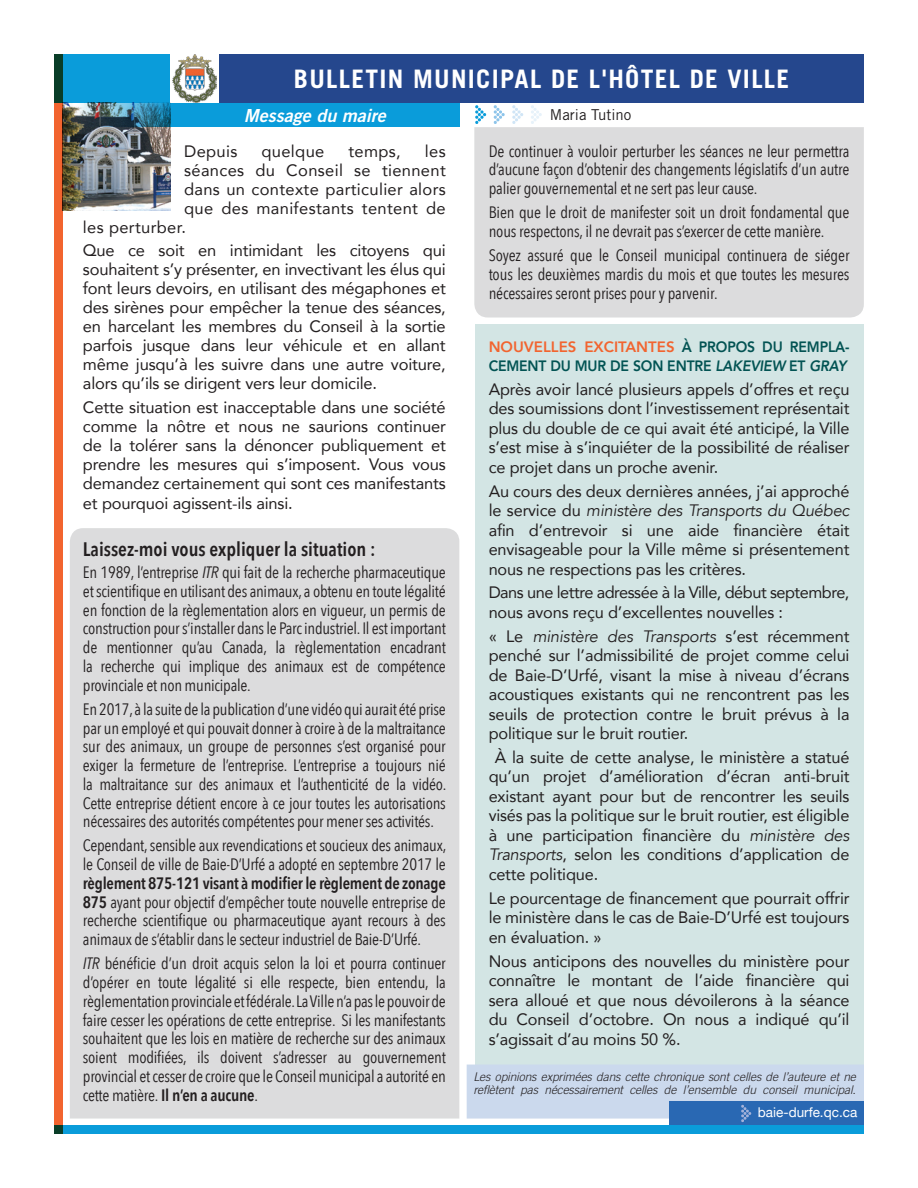
<style>
.page{position:relative;width:918px;height:1188px;background:#fff}
.page>*{position:absolute;margin:0;border:0;box-sizing:border-box;transform-origin:0 0}
.t1{font:700 25.5px "Trade Gothic";letter-spacing:.05em;color:#fff}
.Body{font:600 19.5px "Avenir Next Condensed";color:#231f20}
.Body-2{font:italic 18px "Trade Gothic Bold Two";color:#fff}
.Body-3{font:16.5px/18.8px "Avenir Next Condensed";letter-spacing:-.015em;color:#231f20;text-align:justify}
.Body-4{font:16.5px/19.5px "Avenir";letter-spacing:-.01em;color:#231f20;text-align:justify}
.Body-5{font:16.5px "Avenir";letter-spacing:.02em;color:#231f20}
.Body-6{font:16.5px/19.5px "Avenir";letter-spacing:-.03em;color:#231f20}
.Body-7{font:800 15px/19px "Avenir";letter-spacing:-.01em;color:#025353;scale:.93 1}
.Body-8{font:15px "Trade Gothic";color:#231f20}
.Body-9{font:13.5px "Helvetica Neue";color:#fff}
.Body-10{font:italic 300 12px/13.5px "Trade Gothic";letter-spacing:-.01em;color:#231f20}
.s1{font-style:italic}
.s2{font-weight:600}
.s3{color:#f2642f}
</style>
<div class="page">
<div style="left:54px;top:1125px;width:810px;height:9px;background:#0a9cda"></div>
<div style="left:219px;top:54px;width:645px;height:49px;background:#25478d"></div>
<div style="left:54px;top:54px;width:117px;height:49px;background:#0a9cda"></div>
<div style="left:54px;top:54px;width:9px;height:1080px;background:#f2642f"></div>
<img style="left:173px;top:54px;width:43px;height:48px">
<div style="left:70px;top:528px;width:389px;height:591px;background:#dcdcdd"></div>
<div style="left:475px;top:324px;width:389px;height:747px;background:#d3e5e4"></div>
<div style="left:467px;top:1065px;width:397px;height:54px;background:#cbd9ed"></div>
<div style="left:474px;top:127px;width:390px;height:191px;background:#dcdcdd"></div>
<div style="left:63px;top:103px;width:396px;height:24px;background:#0a9cda"></div>
<svg style="left:475px;top:105px;width:11px;height:19px"></svg>
<svg style="left:494px;top:105px;width:11px;height:19px"></svg>
<svg style="left:512px;top:105px;width:11px;height:19px"></svg>
<svg style="left:531px;top:105px;width:11px;height:19px"></svg>
<img style="left:63px;top:103px;width:108px;height:108px">
<div style="left:669px;top:1102px;width:195px;height:23px;background:#2968b3"></div>
<svg style="left:741px;top:1105px;width:10px;height:17px"></svg>
<h1 class="t1" style="left:294px;top:63px;width:497px">BULLETIN MUNICIPAL DE L'HÔTEL DE VILLE</h1>
<p class="Body-2" style="left:244px;top:104px;width:143px">Message du maire</p>
<p class="Body-8" style="left:550px;top:106px;width:83px">Maria Tutino</p>
<p class="Body-4" style="left:184px;top:141px;width:55px">Depuis</p>
<p class="Body-5" style="left:262px;top:138px;width:64px">quelque</p>
<p class="Body-4" style="left:348px;top:141px;width:54px">temps,</p>
<p class="Body-4" style="left:425px;top:141px;width:22px">les</p>
<p class="Body-5" style="left:184px;top:157px;width:263px">séances du Conseil se tiennent</p>
<p class="Body-5" style="left:184px;top:176px;width:263px">dans un contexte particulier alors</p>
<p class="Body-5" style="left:184px;top:195px;width:263px">que des manifestants tentent de</p>
<p class="Body-5" style="left:83px;top:214px;width:105px">les perturber.</p>
<p class="Body-4" style="left:83px;top:240px;width:364px;line-height:19px">Que ce soit en intimidant les citoyens qui souhaitent s’y présenter, en invectivant les élus qui font leurs devoirs, en utilisant des mégaphones et des sirènes pour empêcher la tenue des séances, en harcelant les membres du Conseil à la sortie parfois jusque dans leur véhicule et en allant même jusqu’à les suivre dans une autre voiture, alors qu’ils se dirigent vers leur domicile.</p>
<p class="Body-4" style="left:83px;top:397px;width:364px">Cette situation est inacceptable dans une société comme la nôtre et nous ne saurions continuer de la tolérer sans la dénoncer publiquement et prendre les mesures qui s’imposent. Vous vous demandez certainement qui sont ces manifestants et pourquoi agissent-ils ainsi.</p>
<p class="Body" style="left:83px;top:533px;width:294px">Laissez-moi vous expliquer la situation :</p>
<p class="Body-3" style="left:83px;top:562px;width:364px">En 1989, l’entreprise <span class="s1">ITR</span> qui fait de la recherche pharmaceutique et scientifique en utilisant des animaux, a obtenu en toute légalité en fonction de la règlementation alors en vigueur, un permis de construction pour s’installer dans le Parc industriel. Il est important de mentionner qu’au Canada, la règlementation encadrant la recherche qui implique des animaux est de compétence provinciale et non municipale.</p>
<p class="Body-3" style="left:83px;top:699px;width:365px">En 2017, à la suite de la publication d’une vidéo qui aurait été prise par un employé et qui pouvait donner à croire à de la maltraitance sur des animaux, un groupe de personnes s’est organisé pour exiger la fermeture de l’entreprise. L’entreprise a toujours nié la maltraitance sur des animaux et l’authenticité de la vidéo.<br>Cette entreprise détient encore à ce jour toutes les autorisations nécessaires des autorités compétentes pour mener ses activités.</p>
<p class="Body-3" style="left:83px;top:836px;width:365px">Cependant, sensible aux revendications et soucieux des animaux, le Conseil de ville de Baie-D’Urfé a adopté en septembre 2017 le <span class="s2">règlement 875-121 visant à modifier le règlement de zonage 875</span> ayant pour objectif d’empêcher toute nouvelle entreprise de recherche scientifique ou pharmaceutique ayant recours à des animaux de s’établir dans le secteur industriel de Baie-D’Urfé.</p>
<p class="Body-3" style="left:83px;top:953px;width:364px"><span class="s1">ITR</span> bénéficie d’un droit acquis selon la loi et pourra continuer d’opérer en toute légalité si elle respecte, bien entendu, la règlementation provinciale et fédérale. La Ville n’a pas le pouvoir de faire cesser les opérations de cette entreprise. Si les manifestants souhaitent que les lois en matière de recherche sur des animaux soient modifiées, ils doivent s’adresser au gouvernement provincial et cesser de croire que le Conseil municipal a autorité en cette matière. <span class="s2">Il n’en a aucune</span>.</p>
<p class="Body-3" style="left:489px;top:141px;width:362px">De continuer à vouloir perturber les séances ne leur permettra d’aucune façon d’obtenir des changements législatifs d’un autre palier gouvernemental et ne sert pas leur cause.</p>
<p class="Body-3" style="left:489px;top:202px;width:362px">Bien que le droit de manifester soit un droit fondamental que nous respectons, il ne devrait pas s’exercer de cette manière.</p>
<p class="Body-3" style="left:489px;top:245px;width:362px">Soyez assuré que le Conseil municipal continuera de siéger tous les deuxièmes mardis du mois et que toutes les mesures nécessaires seront prises pour y parvenir.</p>
<p class="Body-7" style="left:489px;top:337px;width:389px"><span class="s3">NOUVELLES EXCITANTES</span> À PROPOS DU REMPLA-<br>CEMENT DU MUR DE SON ENTRE <span class="s1">LAKEVIEW</span> ET <span class="s1">GRAY</span></p>
<p class="Body-4" style="left:489px;top:379px;width:362px">Après avoir lancé plusieurs appels d’offres et reçu des soumissions dont l’investissement représentait plus du double de ce qui avait été anticipé, la Ville s’est mise à s’inquiéter de la possibilité de réaliser ce projet dans un proche avenir.</p>
<p class="Body-4" style="left:489px;top:481px;width:362px">Au cours des deux dernières années, j’ai approché le service du <span class="s1">ministère des Transports du Québec </span>afin d’entrevoir si une aide financière était envisageable pour la Ville même si présentement nous ne respections pas les critères.</p>
<p class="Body-6" style="left:489px;top:582px;width:362px">Dans une lettre adressée à la Ville, début septembre, nous avons reçu d’excellentes nouvelles :</p>
<p class="Body-4" style="left:489px;top:626px;width:362px">« Le <span class="s1">ministère des Transports</span> s’est récemment penché sur l’admissibilité de projet comme celui de Baie-D’Urfé, visant la mise à niveau d’écrans acoustiques existants qui ne rencontrent pas les seuils de protection contre le bruit prévus à la politique sur le bruit routier.</p>
<p class="Body-4" style="left:489px;top:747px;width:362px;text-indent:6px">À la suite de cette analyse, le ministère a statué qu’un projet d’amélioration d’écran anti-bruit existant ayant pour but de rencontrer les seuils visés pas la politique sur le bruit routier, est éligible à une participation financière du <span class="s1">ministère des Transports</span>, selon les conditions d’application de cette politique.</p>
<p class="Body-4" style="left:489px;top:888px;width:362px">Le pourcentage de financement que pourrait offrir le ministère dans le cas de Baie-D’Urfé est toujours en évaluation. »</p>
<p class="Body-4" style="left:489px;top:951px;width:362px">Nous anticipons des nouvelles du ministère pour connaître le montant de l’aide financière qui sera alloué et que nous dévoilerons à la séance du Conseil d’octobre. On nous a indiqué qu’il s’agissait d’au moins 50 %.</p>
<p class="Body-10" style="left:473px;top:1070px;width:384px">Les opinions exprimées dans cette chronique sont celles de l’auteure et ne reflètent pas nécessairement celles de l’ensemble du conseil municipal.</p>
<p class="Body-9" style="left:758px;top:1103px;width:101px">baie-durfe.qc.ca</p>
</div>
